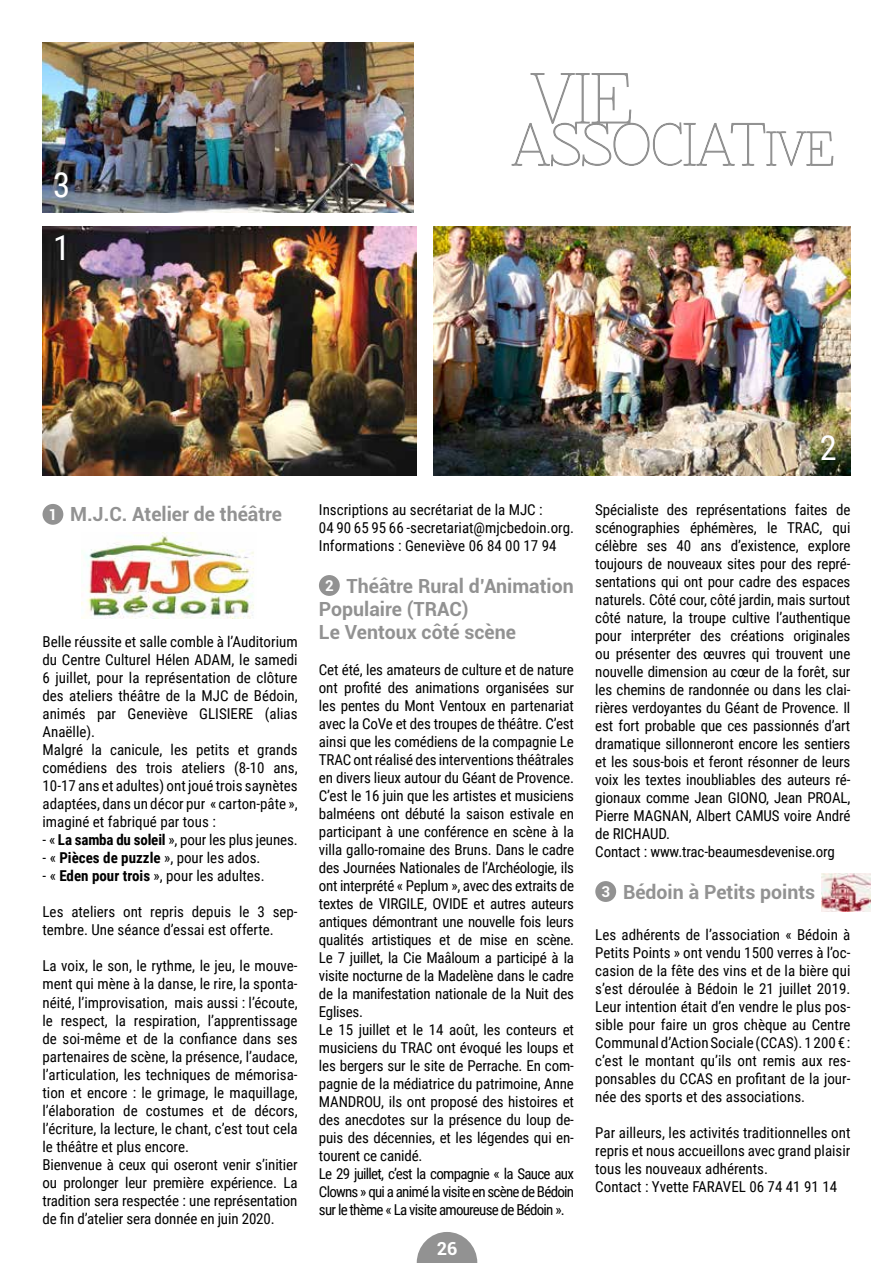
<style>
.page{position:relative;width:893px;height:1263px;background:#fff}
.page>*{position:absolute;margin:0;border:0;box-sizing:border-box;transform-origin:0 0}
.t1{font:34.5px "Roboto Condensed";color:#fff}
.t2{font:700 19.5px/23.4px "Roboto";color:#929292}
.t3{font:700 18px "Roboto";color:#fff}
.t4{font:15px/18px "Roboto Condensed";letter-spacing:-.01em;color:#000}
.s1{font-size:15px;color:#fff}
.s2{font-weight:700}
</style>
<div class="page">
<svg style="left:417px;top:1232px;width:60px;height:31px"></svg>
<svg style="left:511px;top:73px;width:323px;height:94px"></svg>
<div style="left:43px;top:504px;width:20px;height:21px;background:#929292;border-radius:50%"></div>
<div style="left:319px;top:575px;width:21px;height:21px;background:#929292;border-radius:50%"></div>
<div style="left:595px;top:881px;width:21px;height:21px;background:#929292;border-radius:50%"></div>
<img style="left:43px;top:226px;width:373px;height:249px">
<img style="left:434px;top:226px;width:416px;height:249px">
<img style="left:81px;top:532px;width:173px;height:86px">
<img style="left:43px;top:43px;width:371px;height:170px">
<img style="left:821px;top:874px;width:49px;height:38px">
<h1 class="t1" style="left:53px;top:161px;width:19px">3</h1>
<h1 class="t1" style="left:53px;top:224px;width:19px">1</h1>
<h2 class="t2" style="left:49px;top:502px;width:235px"><span class="s1">1</span> M.J.C. Atelier de théâtre</h2>
<p class="t4" style="left:43px;top:632px;width:257px">Belle réussite et salle comble à l’Auditorium du Centre Culturel Hélen ADAM, le samedi 6 juillet, pour la représentation de clôture des ateliers théâtre de la MJC de Bédoin, animés par Geneviève GLISIERE (alias Anaëlle).<br>Malgré la canicule, les petits et grands comédiens des trois ateliers (8-10 ans, 10-17 ans et adultes) ont joué trois saynètes adaptées, dans un décor pur « carton-pâte », imaginé et fabriqué par tous :</p>
<p class="t4" style="left:43px;top:830px;width:257px">- « <span class="s2">La samba du soleil</span> », pour les plus jeunes.</p>
<p class="t4" style="left:43px;top:848px;width:220px">- « <span class="s2">Pièces de puzzle</span> », pour les ados.</p>
<p class="t4" style="left:43px;top:866px;width:224px">- « <span class="s2">Eden pour trois</span> », pour les adultes.</p>
<p class="t4" style="left:43px;top:902px;width:257px">Les ateliers ont repris depuis le 3 sep&shy;tembre. Une séance d’essai est offerte.</p>
<p class="t4" style="left:43px;top:956px;width:257px">La voix, le son, le rythme, le jeu, le mouve&shy;ment qui mène à la danse, le rire, la sponta&shy;néité, l’improvisation, mais aussi : l’écoute, le respect, la respiration, l’apprentissage de soi-même et de la confiance dans ses partenaires de scène, la présence, l’audace, l’articulation, les techniques de mémorisa&shy;tion et encore : le grimage, le maquillage, l’élaboration de costumes et de décors, l’écriture, la lecture, le chant, c’est tout cela le théâtre et plus encore.<br>Bienvenue à ceux qui oseront venir s’initier ou prolonger leur première expérience. La tradition sera respectée : une représentation de fin d’atelier sera donnée en juin 2020.</p>
<p class="t4" style="left:319px;top:500px;width:257px">Inscriptions au secrétariat de la MJC :<br>04 90 65 95 66 -secretariat@mjcbedoin.org.<br>Informations : Geneviève 06 84 00 17 94</p>
<h2 class="t2" style="left:319px;top:573px;width:256px;text-indent:6px"><span class="s1">2</span> Théâtre Rural d’Animation<br>Populaire (TRAC)<br>Le Ventoux côté scène</h2>
<p class="t4" style="left:319px;top:660px;width:257px">Cet été, les amateurs de culture et de nature ont profité des animations organisées sur les pentes du Mont Ventoux en partenariat avec la CoVe et des troupes de théâtre. C’est ainsi que les comédiens de la compagnie Le TRAC ont réalisé des interventions théâtrales en divers lieux autour du Géant de Provence.<br>C’est le 16 juin que les artistes et musiciens balméens ont débuté la saison estivale en participant à une conférence en scène à la villa gallo-romaine des Bruns. Dans le cadre des Journées Nationales de l’Archéologie, ils ont interprété « Peplum », avec des extraits de textes de VIRGILE, OVIDE et autres auteurs antiques démontrant une nouvelle fois leurs qualités artistiques et de mise en scène.<br>Le 7 juillet, la Cie Maâloum a participé à la visite nocturne de la Madelène dans le cadre de la manifestation nationale de la Nuit des Eglises.<br>Le 15 juillet et le 14 août, les conteurs et musiciens du TRAC ont évoqué les loups et les bergers sur le site de Perrache. En com&shy;pagnie de la médiatrice du patrimoine, Anne MANDROU, ils ont proposé des histoires et des anecdotes sur la présence du loup de&shy;puis des décennies, et les légendes qui en&shy;tourent ce canidé.<br>Le 29 juillet, c’est la compagnie « la Sauce aux Clowns » qui a animé la visite en scène de Bédoin sur le thème « La visite amoureuse de Bédoin ».</p>
<p class="t3" style="left:437px;top:1235px;width:22px">26</p>
<h1 class="t1" style="left:820px;top:424px;width:19px">2</h1>
<p class="t4" style="left:595px;top:500px;width:257px">Spécialiste des représentations faites de scénographies éphémères, le TRAC, qui célèbre ses 40 ans d’existence, explore toujours de nouveaux sites pour des repré&shy;sentations qui ont pour cadre des espaces naturels. Côté cour, côté jardin, mais surtout côté nature, la troupe cultive l’authentique pour interpréter des créations originales ou présenter des œuvres qui trouvent une nouvelle dimension au cœur de la forêt, sur les chemins de randonnée ou dans les clai&shy;rières verdoyantes du Géant de Provence. Il est fort probable que ces passionnés d’art dramatique sillonneront encore les sentiers et les sous-bois et feront résonner de leurs voix les textes inoubliables des auteurs ré&shy;gionaux comme Jean GIONO, Jean PROAL, Pierre MAGNAN, Albert CAMUS voire André de RICHAUD.<br>Contact : www.trac-beaumesdevenise.org</p>
<h2 class="t2" style="left:601px;top:879px;width:215px"><span class="s1">3</span> Bédoin à Petits points</h2>
<p class="t4" style="left:595px;top:925px;width:257px;text-align:justify">Les adhérents de l’association « Bédoin à Petits Points » ont vendu 1500 verres à l’oc&shy;casion de la fête des vins et de la bière qui s’est déroulée à Bédoin le 21 juillet 2019.<br>Leur intention était d’en vendre le plus pos&shy;sible pour faire un gros chèque au Centre Communal d’Action Sociale (CCAS). 1 200 € : c’est le montant qu’ils ont remis aux res&shy;ponsables du CCAS en profitant de la jour&shy;née des sports et des associations.</p>
<p class="t4" style="left:595px;top:1123px;width:257px">Par ailleurs, les activités traditionnelles ont repris et nous accueillons avec grand plaisir tous les nouveaux adhérents.<br>Contact : Yvette FARAVEL 06 74 41 91 14</p>
</div>
